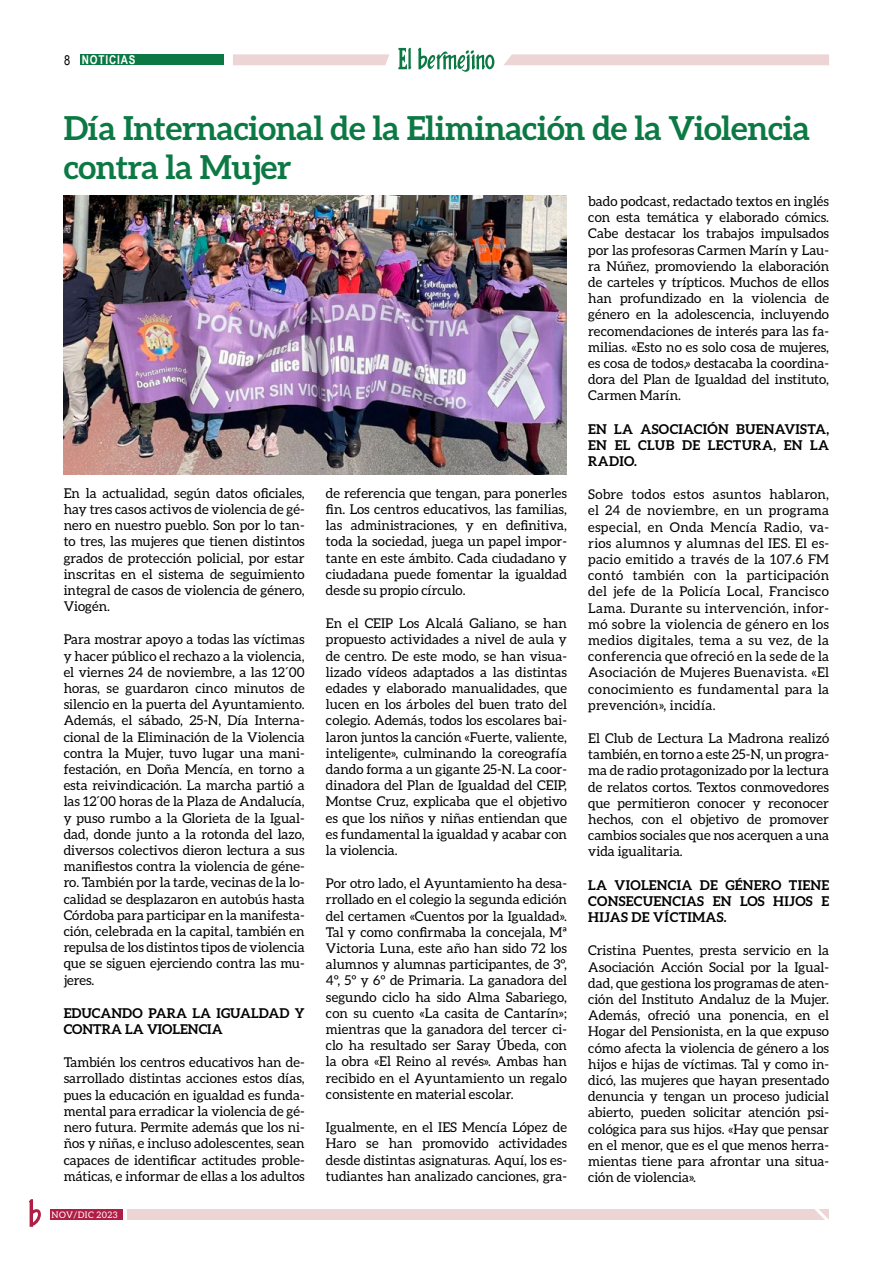
<style>
.page{position:relative;width:893px;height:1263px;background:#fff}
.page>*{position:absolute;margin:0;border:0;box-sizing:border-box;transform-origin:0 0}
.t1{font:700 33px/39.6px "Aleo";letter-spacing:-.01em;color:#0c7944}
.t2{font:13.5px/16.2px "Aleo";color:#000;text-align:justify}
.t3{font:700 13.5px/16.2px "Aleo";letter-spacing:.02em;color:#000;text-align:justify}
.t4{font:700 13.5px/16.2px "Aleo";color:#000}
.t5{font:13.5px "Arial Narrow";color:#000}
.t6{font:700 12.15px "Arial Narrow";letter-spacing:.07em;color:#fff}
.t7{font:9px "Aleo";letter-spacing:.05em;color:#fff}
</style>
<div class="page">
<div style="left:128px;top:1209px;width:701px;height:11px;background:#eed5d5"></div>
<svg style="left:814px;top:1209px;width:15px;height:11px"></svg>
<svg style="left:29px;top:1199px;width:12px;height:28px"></svg>
<div style="left:50px;top:1209px;width:73px;height:11px;background:#b01e45"></div>
<svg style="left:504px;top:54px;width:325px;height:11px;background:#eed6d6"></svg>
<svg style="left:233px;top:54px;width:156px;height:11px;background:#eed6d6"></svg>
<svg style="left:398px;top:48px;width:14px;height:21px"></svg>
<svg style="left:418px;top:48px;width:76px;height:24px"></svg>
<div style="left:81px;top:54px;width:143px;height:11px;background:#0c7944"></div>
<img style="left:64px;top:195px;width:503px;height:279px">
<p class="t5" style="left:64px;top:51px;width:8px">8</p>
<p class="t6" style="left:82px;top:51px;width:55px">NOTICIAS</p>
<h1 class="t1" style="left:64px;top:108px;width:748px">Día Internacional de la Eliminación de la Violencia contra la Mujer</h1>
<p class="t2" style="left:64px;top:485px;width:243px">En la actualidad, según datos oficiales, hay tres casos activos de violencia de gé&shy;nero en nuestro pueblo. Son por lo tan&shy;to tres, las mujeres que tienen distintos grados de protección policial, por estar inscritas en el sistema de seguimiento integral de casos de violencia de género, Viogén.</p>
<p class="t2" style="left:64px;top:631px;width:243px">Para mostrar apoyo a todas las víctimas y hacer público el rechazo a la violencia, el viernes 24 de noviembre, a las 12´00 horas, se guardaron cinco minutos de silencio en la puerta del Ayuntamiento.<br>Además, el sábado, 25-N, Día Interna&shy;cional de la Eliminación de la Violencia contra la Mujer, tuvo lugar una mani&shy;festación, en Doña Mencía, en torno a esta reivindicación. La marcha partió a las 12´00 horas de la Plaza de Andalucía, y puso rumbo a la Glorieta de la Igual&shy;dad, donde junto a la rotonda del lazo, diversos colectivos dieron lectura a sus manifiestos contra la violencia de géne&shy;ro. También por la tarde, vecinas de la lo&shy;calidad se desplazaron en autobús hasta Córdoba para participar en la manifesta&shy;ción, celebrada en la capital, también en repulsa de los distintos tipos de violencia que se siguen ejerciendo contra las mu&shy;jeres.</p>
<p class="t4" style="left:64px;top:1005px;width:243px">EDUCANDO PARA LA IGUALDAD Y<br>CONTRA LA VIOLENCIA</p>
<p class="t2" style="left:64px;top:1054px;width:243px">También los centros educativos han de&shy;sarrollado distintas acciones estos días, pues la educación en igualdad es funda&shy;mental para erradicar la violencia de gé&shy;nero futura. Permite además que los ni&shy;ños y niñas, e incluso adolescentes, sean capaces de identificar actitudes proble&shy;máticas, e informar de ellas a los adultos</p>
<p class="t7" style="left:52px;top:1210px;width:67px">NOV/DIC 2023</p>
<p class="t2" style="left:326px;top:485px;width:243px">de referencia que tengan, para ponerles fin. Los centros educativos, las familias, las administraciones, y en definitiva, toda la sociedad, juega un papel impor&shy;tante en este ámbito. Cada ciudadano y ciudadana puede fomentar la igualdad desde su propio círculo.</p>
<p class="t2" style="left:326px;top:615px;width:243px">En el CEIP Los Alcalá Galiano, se han propuesto actividades a nivel de aula y de centro. De este modo, se han visua&shy;lizado vídeos adaptados a las distintas edades y elaborado manualidades, que lucen en los árboles del buen trato del colegio. Además, todos los escolares bai&shy;laron juntos la canción «Fuerte, valiente, inteligente», culminando la coreografía dando forma a un gigante 25-N. La coor&shy;dinadora del Plan de Igualdad del CEIP, Montse Cruz, explicaba que el objetivo es que los niños y niñas entiendan que es fundamental la igualdad y acabar con la violencia.</p>
<p class="t2" style="left:326px;top:875px;width:243px">Por otro lado, el Ayuntamiento ha desa&shy;rrollado en el colegio la segunda edición del certamen «Cuentos por la Igualdad».<br>Tal y como confirmaba la concejala, Mª Victoria Luna, este año han sido 72 los alumnos y alumnas participantes, de 3º, 4º, 5º y 6º de Primaria. La ganadora del segundo ciclo ha sido Alma Sabariego, con su cuento «La casita de Cantarín»; mientras que la ganadora del tercer ci&shy;clo ha resultado ser Saray Úbeda, con la obra «El Reino al revés». Ambas han recibido en el Ayuntamiento un regalo consistente en material escolar.</p>
<p class="t2" style="left:326px;top:1119px;width:243px">Igualmente, en el IES Mencía López de Haro se han promovido actividades desde distintas asignaturas. Aquí, los es&shy;tudiantes han analizado canciones, gra-</p>
<p class="t2" style="left:588px;top:193px;width:242px">bado podcast, redactado textos en inglés con esta temática y elaborado cómics.<br>Cabe destacar los trabajos impulsados por las profesoras Carmen Marín y Lau&shy;ra Núñez, promoviendo la elaboración de carteles y trípticos. Muchos de ellos han profundizado en la violencia de género en la adolescencia, incluyendo recomendaciones de interés para las fa&shy;milias. «Esto no es solo cosa de mujeres, es cosa de todos,» destacaba la coordina&shy;dora del Plan de Igualdad del instituto, Carmen Marín.</p>
<p class="t3" style="left:588px;top:420px;width:242px">EN LA ASOCIACIÓN BUENAVISTA, EN EL CLUB DE LECTURA, EN LA RADIO.</p>
<p class="t2" style="left:588px;top:486px;width:242px">Sobre todos estos asuntos hablaron, el 24 de noviembre, en un programa especial, en Onda Mencía Radio, va&shy;rios alumnos y alumnas del IES. El es&shy;pacio emitido a través de la 107.6 FM contó también con la participación del jefe de la Policía Local, Francisco Lama. Durante su intervención, infor&shy;mó sobre la violencia de género en los medios digitales, tema a su vez, de la conferencia que ofreció en la sede de la Asociación de Mujeres Buenavista. «El conocimiento es fundamental para la prevención», incidía.</p>
<p class="t2" style="left:588px;top:730px;width:242px">El Club de Lectura La Madrona realizó también, en torno a este 25-N, un progra&shy;ma de radio protagonizado por la lectura de relatos cortos. Textos conmovedores que permitieron conocer y reconocer hechos, con el objetivo de promover cambios sociales que nos acerquen a una vida igualitaria.</p>
<p class="t3" style="left:588px;top:876px;width:242px">LA VIOLENCIA DE GÉNERO TIENE CONSECUENCIAS EN LOS HIJOS E HIJAS DE VÍCTIMAS.</p>
<p class="t2" style="left:588px;top:942px;width:242px">Cristina Puentes, presta servicio en la Asociación Acción Social por la Igual&shy;dad, que gestiona los programas de aten&shy;ción del Instituto Andaluz de la Mujer.<br>Además, ofreció una ponencia, en el Hogar del Pensionista, en la que expuso cómo afecta la violencia de género a los hijos e hijas de víctimas. Tal y como in&shy;dicó, las mujeres que hayan presentado denuncia y tengan un proceso judicial abierto, pueden solicitar atención psi&shy;cológica para sus hijos. «Hay que pensar en el menor, que es el que menos herra&shy;mientas tiene para afrontar una situa&shy;ción de violencia».</p>
</div>
